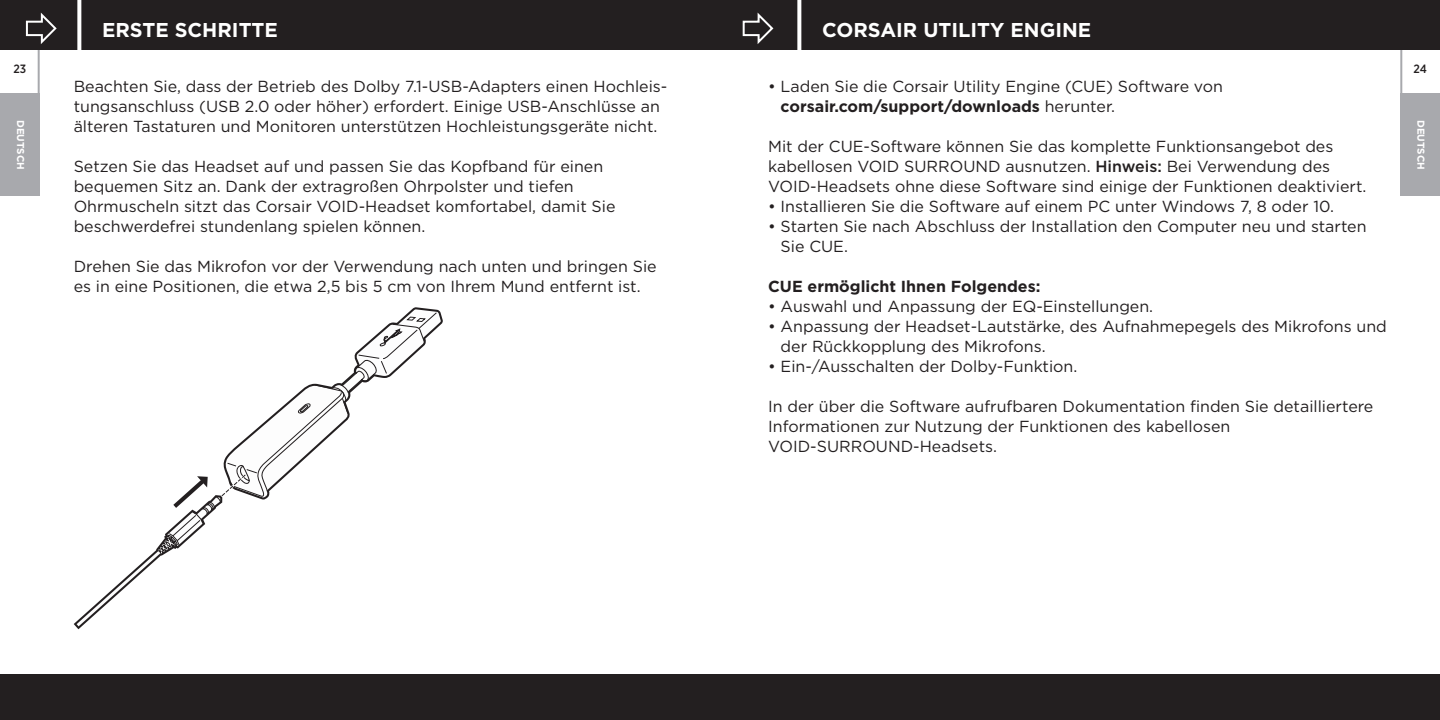
<style>
.page{position:relative;width:1440px;height:720px;background:#fff}
.page>*{position:absolute;margin:0;border:0;box-sizing:border-box;transform-origin:0 0}
.t1{font:700 20px "Gotham";color:#fff}
.t2{font:16px/20px "Gotham";color:#231f20}
.t3{font:700 16px "Gotham";color:#231f20}
.t4{font:500 12px "Gotham Narrow";color:#231f20}
.t5{font:700 10px "Gotham";color:#fff}
.s1{font-weight:700}
.s2{font-weight:500}
</style>
<div class="page">
<div style="left:1400px;top:94px;width:40px;height:102px;background:#a8a9ad"></div>
<hr style="left:1400px;top:45px;width:2px;height:50px;background:#a8a9ad">
<div style="left:720px;top:0;width:720px;height:50px;background:#231f20"></div>
<div style="left:720px;top:675px;width:720px;height:45px;background:#231f20"></div>
<svg style="left:797px;top:0;width:4px;height:50px"></svg>
<div style="left:0;top:94px;width:40px;height:102px;background:#a8a9ad"></div>
<hr style="left:38px;top:50px;width:2px;height:45px;background:#a8a9ad">
<div style="left:0;top:675px;width:720px;height:45px;background:#231f20"></div>
<div style="left:0;top:0;width:720px;height:50px;background:#231f20"></div>
<svg style="left:77px;top:0;width:4px;height:50px"></svg>
<svg style="left:26px;top:13px;width:31px;height:31px"></svg>
<svg style="left:743px;top:13px;width:30px;height:31px"></svg>
<svg style="left:74px;top:312px;width:363px;height:317px"></svg>
<p class="t4" style="left:13px;top:63px;width:14px">23</p>
<p class="t5" style="left:27px;top:120px;width:51px;rotate:90deg">DEUTSCH</p>
<p class="t1" style="left:102px;top:19px;width:177px">ERSTE SCHRITTE</p>
<p class="t2" style="left:74px;top:77px;width:595px">Beachten Sie, dass der Betrieb des Dolby 7.1-USB-Adapters einen Hochleis&shy;tungsanschluss (USB 2.0 oder höher) erfordert. Einige USB-Anschlüsse an älteren Tastaturen und Monitoren unterstützen Hochleistungsgeräte nicht.</p>
<p class="t2" style="left:74px;top:157px;width:543px">Setzen Sie das Headset auf und passen Sie das Kopfband für einen bequemen Sitz an. Dank der extragroßen Ohrpolster und tiefen Ohrmuscheln sitzt das Corsair VOID-Headset komfortabel, damit Sie beschwerdefrei stundenlang spielen können.</p>
<p class="t2" style="left:74px;top:257px;width:584px">Drehen Sie das Mikrofon vor der Verwendung nach unten und bringen Sie es in eine Positionen, die etwa 2,5 bis 5 cm von Ihrem Mund entfernt ist.</p>
<p class="t1" style="left:822px;top:19px;width:271px">CORSAIR UTILITY ENGINE</p>
<p class="t2" style="left:781px;top:77px;width:444px;text-indent:-12px">• Laden Sie die Corsair Utility Engine (CUE) Software von <span class="s1">corsair.com/support/downloads</span> herunter.</p>
<p class="t2" style="left:768px;top:137px;width:600px">Mit der CUE-Software können Sie das komplette Funktionsangebot des kabellosen VOID SURROUND ausnutzen. <span class="s2">Hinweis:</span> Bei Verwendung des<br>VOID-Headsets ohne diese Software sind einige der Funktionen deaktiviert.</p>
<p class="t2" style="left:768px;top:197px;width:567px">• Installieren Sie die Software auf einem PC unter Windows 7, 8 oder 10.</p>
<p class="t2" style="left:781px;top:217px;width:587px;text-indent:-12px">• Starten Sie nach Abschluss der Installation den Computer neu und starten<br>Sie CUE.</p>
<p class="t3" style="left:768px;top:277px;width:274px">CUE ermöglicht Ihnen Folgendes:</p>
<p class="t2" style="left:768px;top:297px;width:387px">• Auswahl und Anpassung der EQ-Einstellungen.</p>
<p class="t2" style="left:781px;top:317px;width:608px;text-indent:-12px">• Anpassung der Headset-Lautstärke, des Aufnahmepegels des Mikrofons und der Rückkopplung des Mikrofons.</p>
<p class="t2" style="left:768px;top:357px;width:311px">• Ein-/Ausschalten der Dolby-Funktion.</p>
<p class="t2" style="left:768px;top:397px;width:607px">In der über die Software aufrufbaren Dokumentation finden Sie detailliertere<br>Informationen zur Nutzung der Funktionen des kabellosen<br>VOID-SURROUND-Headsets.</p>
<p class="t4" style="left:1414px;top:63px;width:15px">24</p>
<p class="t5" style="left:1427px;top:120px;width:51px;rotate:90deg">DEUTSCH</p>
</div>
